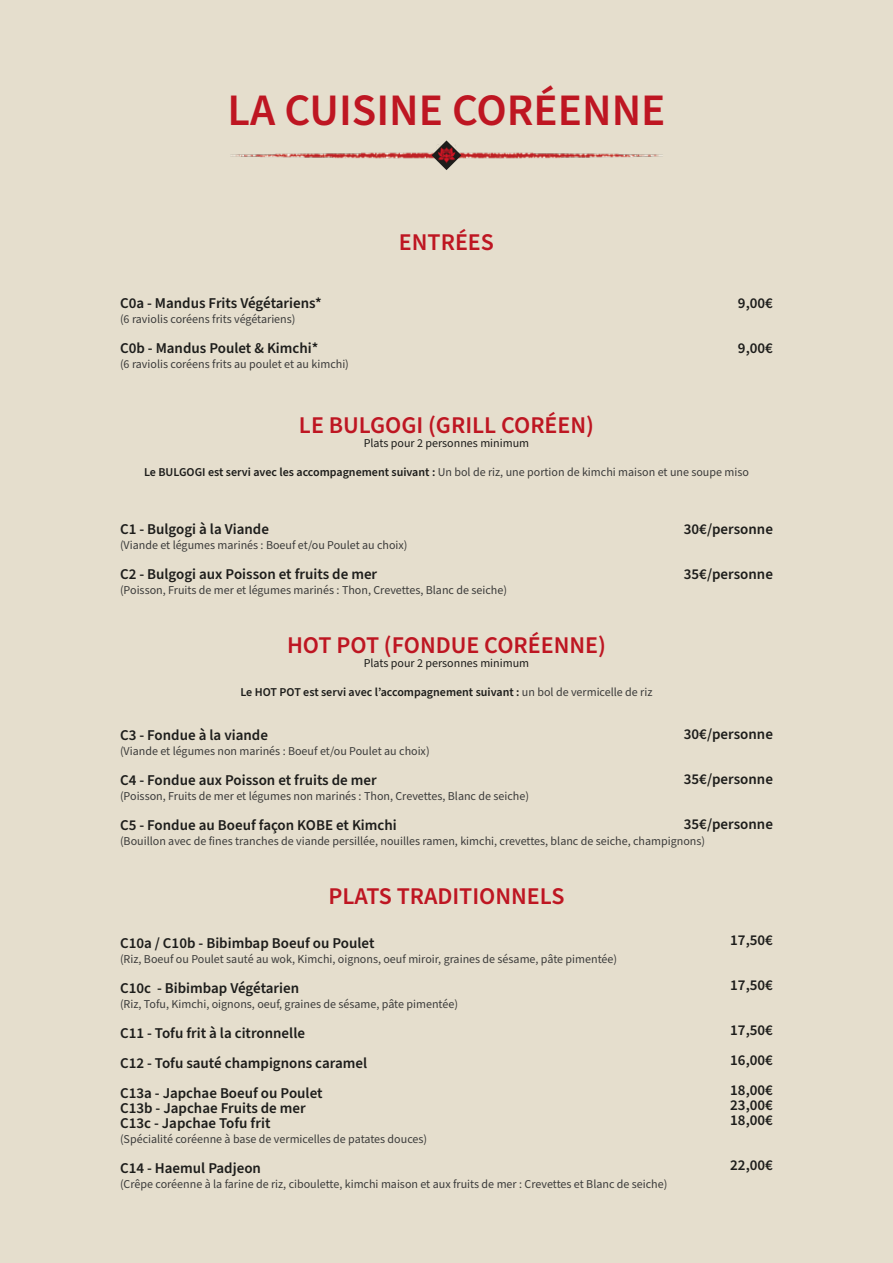
<style>
.page{position:relative;width:893px;height:1263px;background:#e5decd}
.page>*{position:absolute;margin:0;border:0;box-sizing:border-box;transform-origin:0 0}
.t1{font:600 45px "Source Sans Pro";color:#be1622}
.t2{font:600 24px "Source Sans Pro";color:#be1622}
.t3{font:600 15px/30px "Source Sans Pro";color:#1d1d1b}
.t4{font:12px "Source Sans Pro";color:#3c3c3b}
.t5{font:600 12px "Source Sans Pro";color:#1d1d1b}
.t6{font:12px "Source Sans Pro";color:#1d1d1b}
.s1{font-weight:600;color:#1d1d1b}
.s2{font-weight:400;color:#3c3c3b}
</style>
<div class="page">
<img style="left:230px;top:152px;width:433px;height:7px">
<svg style="left:432px;top:140px;width:29px;height:30px"></svg>
<img style="left:436px;top:145px;width:21px;height:21px">
<h1 class="t1" style="left:228px;top:80px;width:439px">LA CUISINE CORÉENNE</h1>
<p class="t3" style="left:120px;top:289px;width:203px">C0a - Mandus Frits Végétariens*</p>
<p class="t4" style="left:120px;top:311px;width:177px">(6 raviolis coréens frits végétariens)</p>
<p class="t3" style="left:120px;top:334px;width:200px">C0b - Mandus Poulet &amp; Kimchi*</p>
<p class="t4" style="left:120px;top:356px;width:230px">(6 raviolis coréens frits au poulet et au kimchi)</p>
<h2 class="t2" style="left:399px;top:226px;width:97px">ENTRÉES</h2>
<p class="t3" style="left:738px;top:289px;width:36px">9,00€</p>
<p class="t3" style="left:738px;top:334px;width:36px">9,00€</p>
<h2 class="t2" style="left:299px;top:409px;width:297px">LE BULGOGI (GRILL CORÉEN)</h2>
<p class="t6" style="left:364px;top:435px;width:167px">Plats pour 2 personnes minimum</p>
<p class="t4" style="left:144px;top:464px;width:606px"><span class="s1">Le BULGOGI est servi avec les accompagnement suivant :</span> Un bol de riz, une portion de kimchi maison et une soupe miso</p>
<p class="t3" style="left:120px;top:515px;width:151px">C1 - Bulgogi à la Viande</p>
<p class="t4" style="left:120px;top:537px;width:289px">(Viande et légumes marinés : Boeuf et/ou Poulet au choix)</p>
<p class="t3" style="left:120px;top:560px;width:259px">C2 - Bulgogi aux Poisson et fruits de mer</p>
<p class="t4" style="left:120px;top:582px;width:388px">(Poisson, Fruits de mer et légumes marinés : Thon, Crevettes, Blanc de seiche)</p>
<h2 class="t2" style="left:287px;top:629px;width:320px">HOT POT (FONDUE CORÉENNE)</h2>
<p class="t6" style="left:364px;top:655px;width:167px">Plats pour 2 personnes minimum</p>
<p class="t5" style="left:240px;top:684px;width:414px">Le HOT POT est servi avec l’accompagnement suivant : <span class="s2">un bol de vermicelle de riz</span></p>
<p class="t3" style="left:120px;top:720px;width:149px">C3 - Fondue à la viande</p>
<p class="t4" style="left:120px;top:743px;width:311px">(Viande et légumes non marinés : Boeuf et/ou Poulet au choix)</p>
<p class="t3" style="left:120px;top:765px;width:258px">C4 - Fondue aux Poisson et fruits de mer</p>
<p class="t4" style="left:120px;top:788px;width:411px">(Poisson, Fruits de mer et légumes non marinés : Thon, Crevettes, Blanc de seiche)</p>
<p class="t3" style="left:120px;top:810px;width:278px">C5 - Fondue au Boeuf façon KOBE et Kimchi</p>
<p class="t4" style="left:120px;top:833px;width:587px">(Bouillon avec de fines tranches de viande persillée, nouilles ramen, kimchi, crevettes, blanc de seiche, champignons)</p>
<p class="t3" style="left:684px;top:515px;width:91px">30€/personne</p>
<p class="t3" style="left:684px;top:560px;width:91px">35€/personne</p>
<p class="t3" style="left:684px;top:719px;width:91px">30€/personne</p>
<p class="t3" style="left:684px;top:764px;width:91px">35€/personne</p>
<p class="t3" style="left:684px;top:809px;width:91px">35€/personne</p>
<h2 class="t2" style="left:329px;top:880px;width:237px">PLATS TRADITIONNELS</h2>
<p class="t3" style="left:120px;top:928px;width:256px">C10a / C10b - Bibimbap Boeuf ou Poulet</p>
<p class="t4" style="left:120px;top:950px;width:499px">(Riz, Boeuf ou Poulet sauté au wok, Kimchi, oignons, oeuf miroir, graines de sésame, pâte pimentée)</p>
<p class="t3" style="left:120px;top:973px;width:181px">C10c - Bibimbap Végétarien</p>
<p class="t4" style="left:120px;top:995px;width:340px">(Riz, Tofu, Kimchi, oignons, oeuf, graines de sésame, pâte pimentée)</p>
<p class="t3" style="left:120px;top:1018px;width:249px">C11 - Tofu frit à la citronnelle<br>C12 - Tofu sauté champignons caramel<br>C13a - Japchae Boeuf ou Poulet</p>
<p class="t3" style="left:120px;top:1100px;width:187px;line-height:15px">C13b - Japchae Fruits de mer<br>C13c - Japchae Tofu frit</p>
<p class="t4" style="left:120px;top:1130px;width:309px">(Spécialité coréenne à base de vermicelles de patates douces)</p>
<p class="t3" style="left:120px;top:1153px;width:142px">C14 - Haemul Padjeon</p>
<p class="t4" style="left:120px;top:1175px;width:549px">(Crêpe coréenne à la farine de riz, ciboulette, kimchi maison et aux fruits de mer : Crevettes et Blanc de seiche)</p>
<p class="t3" style="left:730px;top:926px;width:44px">17,50€</p>
<p class="t3" style="left:730px;top:971px;width:44px">17,50€</p>
<p class="t3" style="left:730px;top:1016px;width:44px;text-align:justify">17,50€ 16,00€ 18,00€</p>
<p class="t3" style="left:730px;top:1098px;width:44px;line-height:15px">23,00€<br>18,00€</p>
<p class="t3" style="left:730px;top:1151px;width:44px">22,00€</p>
</div>
